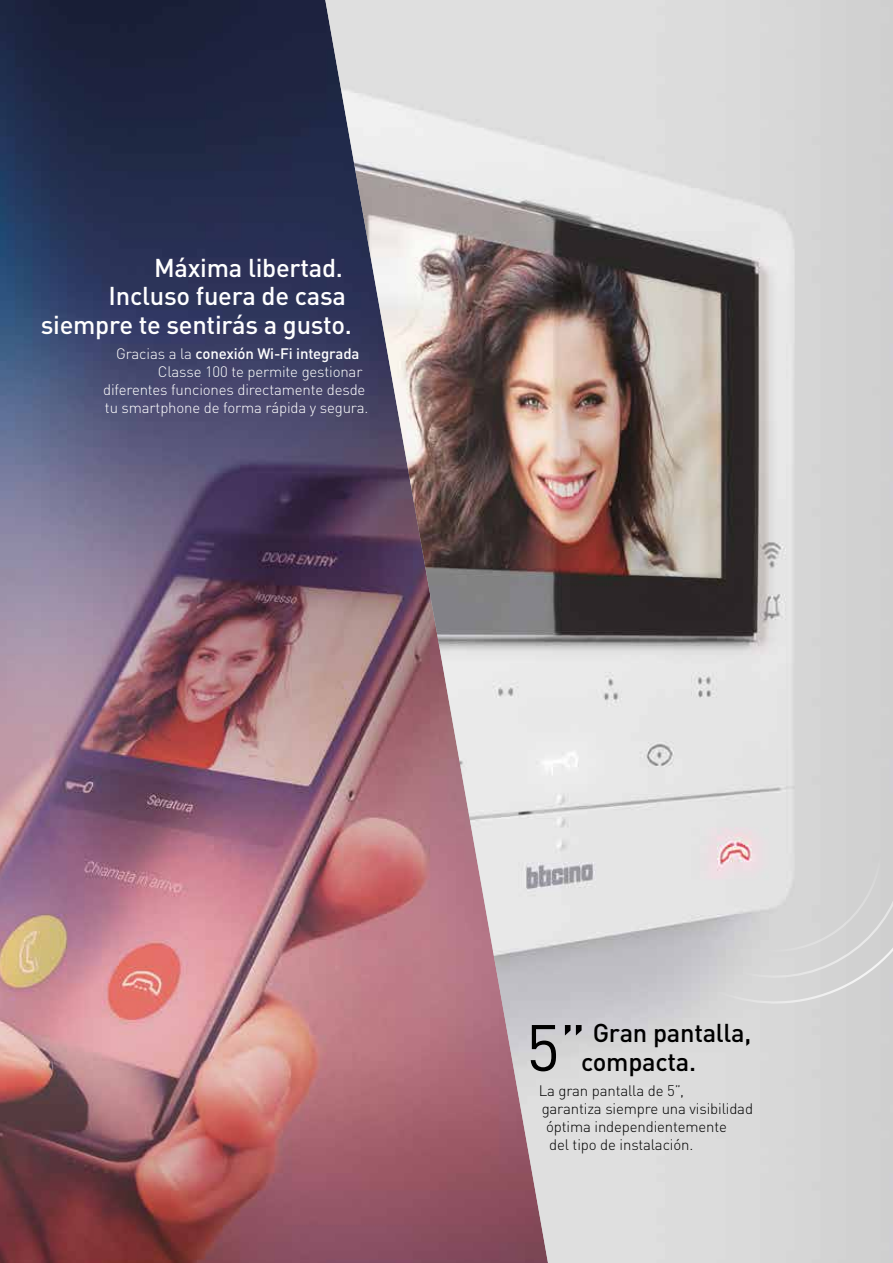
<style>
.page{position:relative;width:893px;height:1263px;background:#fff}
.page>*{position:absolute;margin:0;border:0;box-sizing:border-box;transform-origin:0 0}
.t1{font:64.5px "DIN Pro";color:#000}
.t2{font:500 25.5px "DIN Pro";letter-spacing:-.01em;color:#fff}
.t3{font:500 25.5px/28.5px "DIN Pro";letter-spacing:-.01em;color:#000}
.t4{font:300 15px "DIN Pro";letter-spacing:-.01em;color:#fff}
.t5{font:300 15px "DIN Pro";letter-spacing:-.01em;color:#000}
.t6{font:500 15px "DIN Pro";letter-spacing:-.01em;color:#fff}
.s1{font-weight:300}
</style>
<div class="page">
<img style="left:0;top:0;width:325px;height:1263px">
<img style="left:325px;top:0;width:568px;height:1263px">
<svg style="left:594px;top:660px;width:299px;height:367px;background:#dadadb"></svg>
<svg style="left:624px;top:690px;width:269px;height:308px;background:#d9d9da"></svg>
<svg style="left:653px;top:719px;width:240px;height:249px;background:#d9d8d9"></svg>
<h2 class="t2" style="left:154px;top:247px;width:190px">Máxima libertad.</h2>
<h2 class="t2" style="left:109px;top:275px;width:239px">Incluso fuera de casa</h2>
<h2 class="t2" style="left:41px;top:304px;width:313px">siempre te sentirás a gusto.</h2>
<p class="t6" style="left:116px;top:342px;width:245px"><span class="s1">Gracias a la</span> conexión Wi-Fi integrada</p>
<p class="t4" style="left:158px;top:360px;width:206px">Classe 100 te permite gestionar</p>
<p class="t4" style="left:103px;top:378px;width:264px">diferentes funciones directamente desde</p>
<p class="t4" style="left:105px;top:396px;width:265px">tu smartphone de forma rápida y segura.</p>
<h2 class="t3" style="left:581px;top:1016px;width:172px;text-indent:12px">Gran pantalla, compacta.</h2>
<p class="t5" style="left:539px;top:1079px;width:147px">La gran pantalla de 5”,</p>
<p class="t5" style="left:542px;top:1097px;width:213px">garantiza siempre una visibilidad</p>
<p class="t5" style="left:546px;top:1115px;width:182px">óptima independientemente</p>
<p class="t5" style="left:549px;top:1133px;width:146px">del tipo de instalación.</p>
<h1 class="t1" style="left:526px;top:997px;width:63px">5”</h1>
</div>
